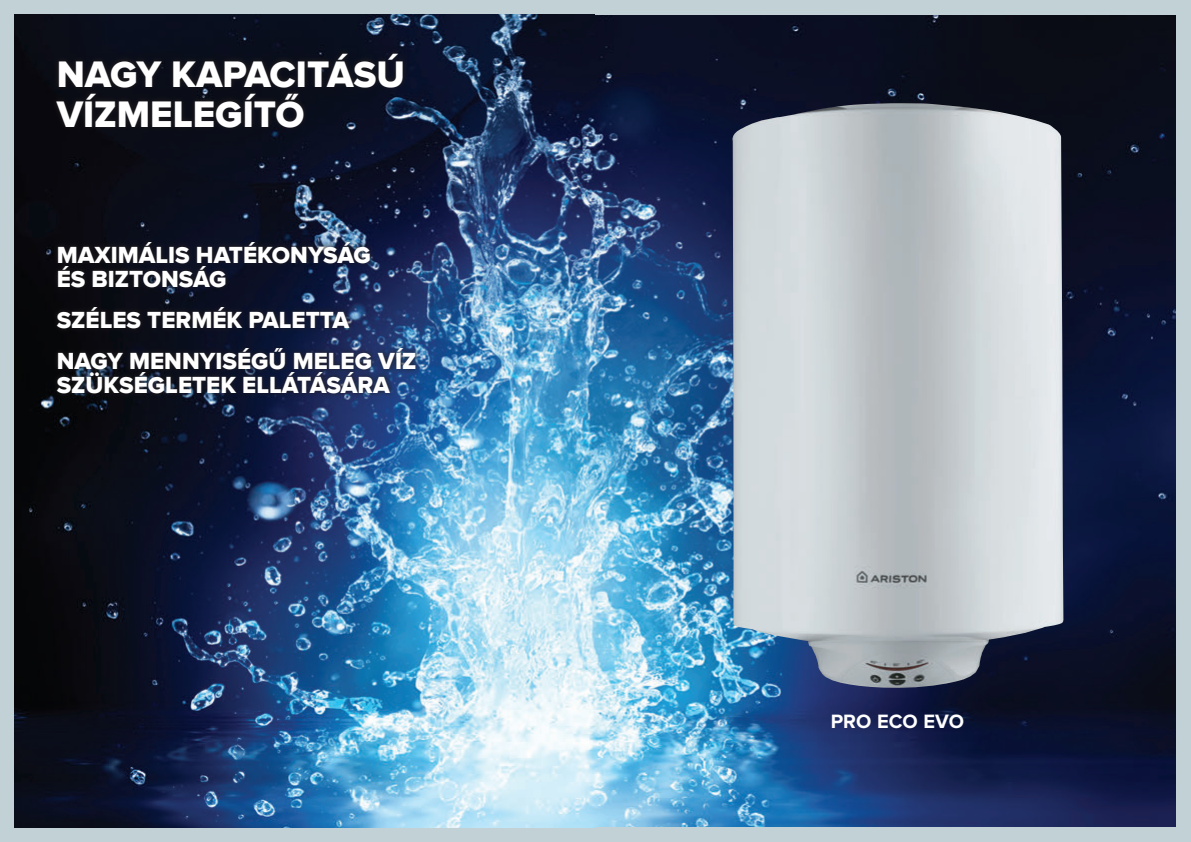
<style>
.page{position:relative;width:1191px;height:842px;background:#fff}
.page>*{position:absolute;margin:0;border:0;box-sizing:border-box;transform-origin:0 0}
.t1{font:38px "Proxima Nova Extrabld";color:#fff}
.t2{font:24px/24px "Proxima Nova Extrabld";color:#fff}
.t3{font:700 20px "Proxima Nova";color:#fff}
</style>
<div class="page">
<div style="left:0;top:0;width:595px;height:14px;background:#c2d1d5"></div>
<div style="left:0;top:828px;width:595px;height:14px;background:#c2d1d5"></div>
<div style="left:0;top:0;width:14px;height:842px;background:#c2d1d5"></div>
<img style="left:14px;top:14px;width:1162px;height:814px">
<svg style="left:52px;top:236px;width:369px;height:163px;background:#161d33"></svg>
<div style="left:595px;top:0;width:596px;height:14px;background:#c2d1d5"></div>
<div style="left:595px;top:828px;width:596px;height:14px;background:#c2d1d5"></div>
<div style="left:1176px;top:0;width:15px;height:842px;background:#c2d1d5"></div>
<img style="left:730px;top:103px;width:333px;height:589px">
<div style="left:51px;top:47px;width:357px;height:86px;background:linear-gradient(to right,#131216,#101525)"></div>
<h1 class="t1" style="left:57px;top:52px;width:138px">Nagy KAPACITÁS</h1>
<h1 class="t1" style="left:376px;top:52px;width:30px">Ú</h1>
<h1 class="t1" style="left:57px;top:92px;width:247px">VÍZM ELEGÍTŐ</h1>
<p class="t2" style="left:57px;top:243px;width:316px">Maximális hatékonyság és biztonság</p>
<p class="t2" style="left:57px;top:300px;width:361px;line-height:41px">Széles termék paletta<br>Nagy mennyiségű meleg víz</p>
<p class="t2" style="left:57px;top:373px;width:335px">szükségletek ellátására</p>
<p class="t3" style="left:830px;top:712px;width:135px">PRO ECO EVO</p>
</div>
